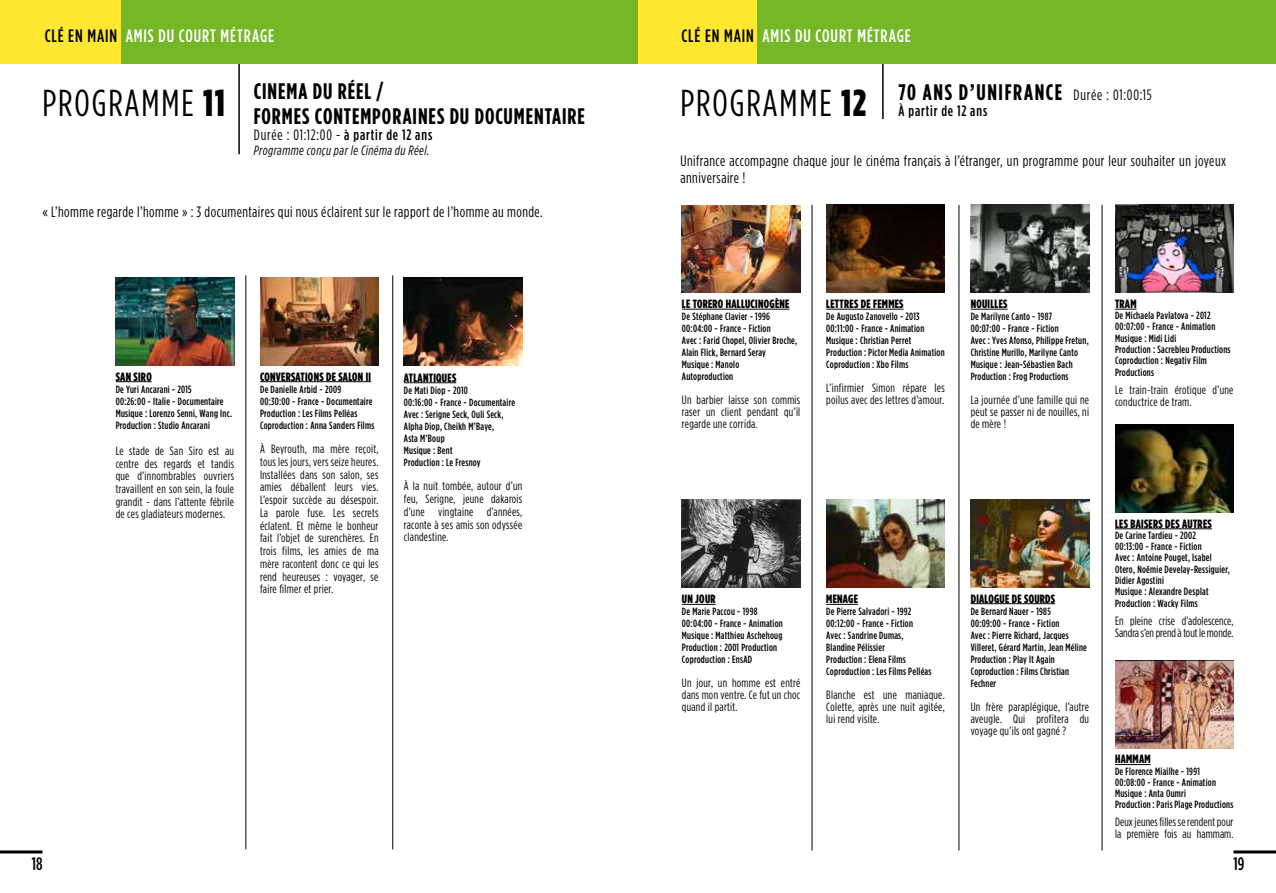
<style>
.page{position:relative;width:1276px;height:893px;background:#fff}
.page>*{position:absolute;margin:0;border:0;box-sizing:border-box;transform-origin:0 0}
.t1{font:37.5px "Gotham Condensed";letter-spacing:.05em;color:#000}
.t2{font:700 22.5px/24px "Gotham Condensed";letter-spacing:.04em;color:#000}
.t3{font:700 22.5px "Gotham Condensed";letter-spacing:.07em;color:#000}
.t4{font:500 18px "Gotham Condensed";letter-spacing:.05em;color:#fff}
.t5{font:500 18px "Gotham Condensed";color:#000}
.t6{font:15px/16.5px "Gotham Condensed";letter-spacing:.03em;color:#000}
.t7{font:15px "Gotham Condensed";letter-spacing:.055em;color:#000}
.t8{font:500 15px "Gotham Condensed";letter-spacing:.06em;color:#000}
.t9{font:italic 13.5px "Gotham Condensed";letter-spacing:.035em;color:#000}
.t10{font:12px/12.8px "Gotham Condensed";letter-spacing:.025em;color:#000;text-align:justify}
.t11{font:900 12px "Gotham Condensed";letter-spacing:.025em;color:#000}
.t12{font:12px/12px "Gotham Condensed";letter-spacing:.005em;color:#000}
.t13{font:500 10.5px/12px "Gotham Condensed";letter-spacing:.025em;color:#000}
.s1{color:#000}
.s2{font-weight:500}
.s3{font-weight:900}
.s4{font-weight:400;font-size:15px}
</style>
<div class="page">
<hr style="left:0;top:850px;width:43px;height:3px;background:#000">
<hr style="left:1233px;top:850px;width:43px;height:3px;background:#000">
<hr style="left:238px;top:53px;width:2px;height:101px;background:#000">
<hr style="left:882px;top:53px;width:1px;height:66px;background:#000">
<div style="left:0;top:0;width:122px;height:64px;background:#ffe930"></div>
<div style="left:638px;top:0;width:119px;height:64px;background:#ffe930"></div>
<div style="left:122px;top:0;width:516px;height:63px;background:#75b726"></div>
<div style="left:757px;top:0;width:519px;height:63px;background:#75b726"></div>
<hr style="left:260px;top:381px;width:111px;height:1px;background:#000">
<img style="left:404px;top:278px;width:118px;height:87px">
<hr style="left:116px;top:381px;width:36px;height:1px;background:#000">
<img style="left:116px;top:278px;width:118px;height:87px">
<hr style="left:404px;top:382px;width:52px;height:1px;background:#000">
<img style="left:260px;top:277px;width:118px;height:88px">
<hr style="left:245px;top:275px;width:1px;height:574px;background:#000">
<hr style="left:392px;top:275px;width:1px;height:574px;background:#000">
<hr style="left:826px;top:309px;width:77px;height:1px;background:#000">
<img style="left:970px;top:205px;width:119px;height:88px">
<hr style="left:682px;top:604px;width:33px;height:1px;background:#000">
<img style="left:682px;top:499px;width:118px;height:88px">
<hr style="left:682px;top:309px;width:107px;height:1px;background:#000">
<img style="left:682px;top:205px;width:118px;height:88px">
<svg style="left:1115px;top:309px;width:21px;height:1px"></svg>
<img style="left:1115px;top:205px;width:118px;height:88px">
<hr style="left:1115px;top:528px;width:96px;height:1px;background:#000">
<img style="left:1115px;top:425px;width:118px;height:87px">
<hr style="left:1115px;top:764px;width:35px;height:1px;background:#000">
<img style="left:1115px;top:660px;width:118px;height:88px">
<hr style="left:826px;top:604px;width:32px;height:1px;background:#000">
<img style="left:826px;top:499px;width:118px;height:88px">
<hr style="left:970px;top:309px;width:37px;height:1px;background:#000">
<img style="left:826px;top:205px;width:118px;height:88px">
<hr style="left:811px;top:205px;width:1px;height:645px;background:#000">
<hr style="left:958px;top:205px;width:1px;height:645px;background:#000">
<hr style="left:1101px;top:205px;width:1px;height:645px;background:#000">
<img style="left:970px;top:499px;width:119px;height:88px">
<hr style="left:970px;top:603px;width:85px;height:1px;background:#000">
<h3 class="t4" style="left:45px;top:25px;width:231px"><span class="s1">CLÉ EN MAIN</span> AMIS DU COURT MÉTRAGE</h3>
<h3 class="t4" style="left:681px;top:25px;width:231px"><span class="s1">CLÉ EN MAIN</span> AMIS DU COURT MÉTRAGE</h3>
<h2 class="t2" style="left:254px;top:80px;width:332px">CINEMA DU RÉEL /<br>FORMES CONTEMPORAINES DU DOCUMENTAIRE</h2>
<h3 class="t7" style="left:254px;top:126px;width:180px">Durée : 01:12:00 - <span class="s2">à partir de 12 ans</span></h3>
<p class="t9" style="left:254px;top:143px;width:177px">Programme conçu par le Cinéma du Réel.</p>
<h1 class="t1" style="left:43px;top:81px;width:184px">PROGRAMME <span class="s3">11</span></h1>
<h2 class="t3" style="left:898px;top:79px;width:255px">70 ANS D’UNIFRANCE <span class="s4">Durée : 01:00:15</span></h2>
<h1 class="t1" style="left:680px;top:81px;width:187px">PROGRAMME <span class="s3">12</span></h1>
<h3 class="t8" style="left:898px;top:103px;width:90px">À partir de 12 ans</h3>
<h3 class="t6" style="left:680px;top:153px;width:547px">Unifrance accompagne chaque jour le cinéma français à l’étranger, un programme pour leur souhaiter un joyeux anniversaire !</h3>
<h3 class="t6" style="left:43px;top:203px;width:502px">« L’homme regarde l’homme » : 3 documentaires qui nous éclairent sur le rapport de l’homme au monde.</h3>
<p class="t11" style="left:116px;top:369px;width:38px">SAN SIRO</p>
<p class="t13" style="left:116px;top:383px;width:118px">De Yuri Ancarani - 2015<br>00:26:00 - Italie - Documentaire<br>Musique : Lorenzo Senni, Wang Inc.<br>Production : Studio Ancarani</p>
<p class="t10" style="left:116px;top:444px;width:120px">Le stade de San Siro est au centre des regards et tandis que d’innombrables ouvriers travaillent en son sein, la foule grandit - dans l’attente fébrile de ces gladiateurs modernes.</p>
<p class="t11" style="left:260px;top:369px;width:113px">CONVERSATIONS DE SALON II</p>
<p class="t13" style="left:260px;top:383px;width:116px">De Danielle Arbid - 2009<br>00:30:00 - France - Documentaire<br>Production : Les Films Pelléas<br>Coproduction : Anna Sanders Films</p>
<p class="t10" style="left:260px;top:443px;width:120px">À Beyrouth, ma mère reçoit, tous les jours, vers seize heures.<br>Installées dans son salon, ses amies déballent leurs vies.<br>L’espoir succède au désespoir.<br>La parole fuse. Les secrets éclatent. Et même le bonheur fait l’objet de surenchères. En trois films, les amies de ma mère racontent donc ce qui les rend heureuses : voyager, se faire filmer et prier.</p>
<p class="t11" style="left:404px;top:370px;width:54px">ATLANTIQUES</p>
<p class="t13" style="left:404px;top:384px;width:113px">De Mati Diop - 2010<br>00:16:00 - France - Documentaire<br>Avec : Serigne Seck, Ouli Seck,<br>Alpha Diop, Cheikh M’Baye,<br>Asta M’Boup<br>Musique : Bent<br>Production : Le Fresnoy</p>
<p class="t10" style="left:404px;top:480px;width:120px">À la nuit tombée, autour d’un feu, Serigne, jeune dakarois d’une vingtaine d’années, raconte à ses amis son odyssée clandestine.</p>
<p class="t11" style="left:682px;top:297px;width:109px">LE TORERO HALLUCINOGÈNE</p>
<p class="t13" style="left:682px;top:310px;width:117px">De Stéphane Clavier - 1996<br>00:04:00 - France - Fiction<br>Avec : Farid Chopel, Olivier Broche,<br>Alain Flick, Bernard Seray<br>Musique : Manolo<br>Autoproduction</p>
<p class="t10" style="left:682px;top:394px;width:120px;line-height:12px">Un barbier laisse son commis raser un client pendant qu’il regarde une corrida.</p>
<p class="t11" style="left:826px;top:297px;width:79px">LETTRES DE FEMMES</p>
<p class="t13" style="left:826px;top:310px;width:120px">De Augusto Zanovello - 2013<br>00:11:00 - France - Animation<br>Musique : Christian Perret<br>Production : Pictor Media Animation<br>Coproduction : Xbo Films</p>
<p class="t10" style="left:826px;top:382px;width:120px;line-height:12px">L’infirmier Simon répare les poilus avec des lettres d’amour.</p>
<p class="t11" style="left:970px;top:297px;width:38px">NOUILLES</p>
<p class="t13" style="left:970px;top:310px;width:120px">De Marilyne Canto - 1987<br>00:07:00 - France - Fiction<br>Avec : Yves Afonso, Philippe Fretun,<br>Christine Murillo, Marilyne Canto<br>Musique : Jean-Sébastien Bach<br>Production : Frog Productions</p>
<p class="t10" style="left:970px;top:394px;width:120px;line-height:12px">La journée d’une famille qui ne peut se passer ni de nouilles, ni de mère !</p>
<p class="t11" style="left:1115px;top:297px;width:23px">TRAM</p>
<p class="t13" style="left:1115px;top:310px;width:117px;line-height:11.4px">De Michaela Pavlatova - 2012<br>00:07:00 - France - Animation<br>Musique : Midi Lidi<br>Production : Sacrebleu Productions<br>Coproduction : Negativ Film<br>Productions</p>
<p class="t10" style="left:1115px;top:384px;width:120px;line-height:12px">Le train-train érotique d’une conductrice de tram.</p>
<p class="t11" style="left:682px;top:592px;width:35px">UN JOUR</p>
<p class="t13" style="left:682px;top:605px;width:102px">De Marie Paccou - 1998<br>00:04:00 - France - Animation<br>Musique : Matthieu Aschehoug<br>Production : 2001 Production<br>Coproduction : EnsAD</p>
<p class="t10" style="left:682px;top:677px;width:120px;line-height:12px">Un jour, un homme est entré dans mon ventre. Ce fut un choc quand il partit.</p>
<p class="t11" style="left:826px;top:592px;width:33px">MENAGE</p>
<p class="t13" style="left:826px;top:605px;width:107px">De Pierre Salvadori - 1992<br>00:12:00 - France - Fiction<br>Avec : Sandrine Dumas,<br>Blandine Pélissier<br>Production : Elena Films<br>Coproduction : Les Films Pelléas</p>
<p class="t10" style="left:826px;top:689px;width:120px;line-height:12px">Blanche est une maniaque.<br>Colette, après une nuit agitée, lui rend visite.</p>
<p class="t11" style="left:970px;top:591px;width:86px">DIALOGUE DE SOURDS</p>
<p class="t13" style="left:970px;top:605px;width:118px">De Bernard Nauer - 1985<br>00:09:00 - France - Fiction<br>Avec : Pierre Richard, Jacques<br>Villeret, Gérard Martin, Jean Méline<br>Production : Play It Again<br>Coproduction : Films Christian<br>Fechner</p>
<p class="t10" style="left:970px;top:700px;width:120px;line-height:12px">Un frère paraplégique, l’autre aveugle. Qui profitera du voyage qu’ils ont gagné ?</p>
<p class="t11" style="left:1115px;top:516px;width:98px">LES BAISERS DES AUTRES</p>
<p class="t13" style="left:1115px;top:529px;width:116px;line-height:11.4px">De Carine Tardieu - 2002<br>00:13:00 - France - Fiction<br>Avec : Antoine Pouget, Isabel<br>Otero, Noëmie Develay-Ressiguier,<br>Didier Agostini<br>Musique : Alexandre Desplat<br>Production : Wacky Films</p>
<p class="t12" style="left:1115px;top:615px;width:120px">En pleine crise d’adolescence,<br>Sandra s’en prend à tout le monde.</p>
<p class="t11" style="left:1115px;top:752px;width:37px">HAMMAM</p>
<p class="t13" style="left:1115px;top:765px;width:120px;line-height:11.2px">De Florence Miailhe - 1991<br>00:08:00 - France - Animation<br>Musique : Anta Oumri<br>Production : Paris Plage Productions</p>
<p class="t10" style="left:1115px;top:816px;width:120px;line-height:12px">Deux jeunes filles se rendent pour la première fois au hammam.</p>
<h3 class="t5" style="left:32px;top:853px;width:12px">18</h3>
<h3 class="t5" style="left:1233px;top:853px;width:12px">19</h3>
</div>
